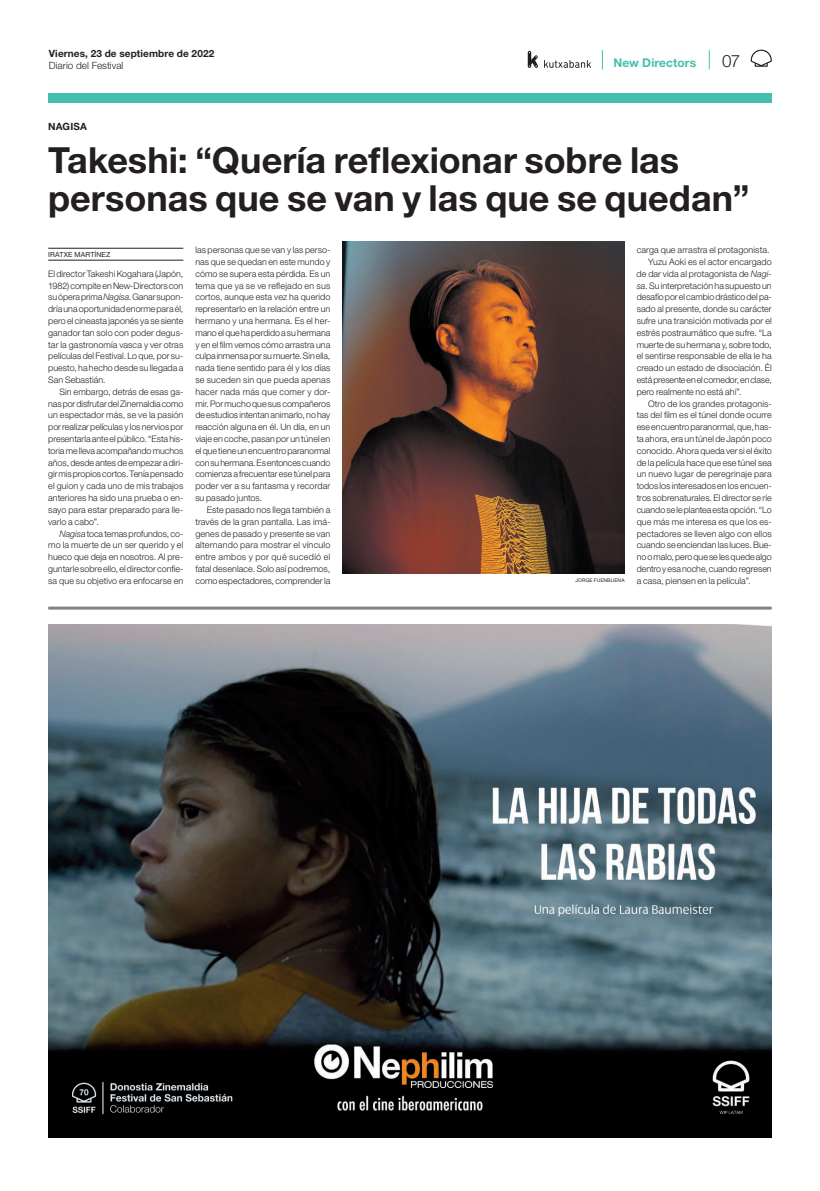
<style>
.page{position:relative;width:820px;height:1191px;background:#fff}
.page>*{position:absolute;margin:0;border:0;box-sizing:border-box;transform-origin:0 0}
.t1{font:700 36px/38px "Helvetica Neue LT Std";color:#231f20}
.t2{font:300 17px "Helvetica Neue LT Std";color:#231f20}
.t3{font:700 12px "Helvetica Neue LT Std";letter-spacing:.005em;color:#45bfad}
.t4{font:700 10px "Helvetica Neue LT Std";letter-spacing:.01em;color:#231f20}
.t5{font:300 10px "Helvetica Neue LT Std";letter-spacing:.005em;color:#231f20}
.t6{font:300 9px/11.8px "Helvetica Neue LT Std";letter-spacing:.005em;color:#231f20;text-align:justify}
.t7{font:7px "Helvetica Neue LT Std";letter-spacing:.02em;color:#231f20}
.t8{font:5px "Helvetica Neue LT Std";letter-spacing:.02em;color:#231f20}
.s1{font-style:italic}
</style>
<div class="page">
<hr style="left:48px;top:606px;width:723px;height:3px;background:#808285">
<img style="left:48px;top:624px;width:723px;height:513px">
<hr style="left:48px;top:248px;width:135px;height:1px;background:#231f20">
<hr style="left:48px;top:260px;width:135px;height:1px;background:#231f20">
<img style="left:342px;top:241px;width:282px;height:333px">
<svg style="left:527px;top:51px;width:10px;height:17px"></svg>
<svg style="left:544px;top:60px;width:46px;height:8px"></svg>
<div style="left:48px;top:93px;width:723px;height:10px;background:#45bfad"></div>
<svg style="left:750px;top:50px;width:21px;height:17px"></svg>
<svg style="left:601px;top:50px;width:1px;height:19px"></svg>
<svg style="left:708px;top:50px;width:1px;height:20px"></svg>
<p class="t4" style="left:49px;top:47px;width:167px">Viernes, 23 de septiembre de 2022</p>
<p class="t5" style="left:49px;top:59px;width:76px">Diario del Festival</p>
<h3 class="t3" style="left:613px;top:56px;width:84px">New Directors</h3>
<p class="t4" style="left:48px;top:120px;width:40px">NAGISA</p>
<h2 class="t2" style="left:721px;top:50px;width:20px">07</h2>
<h1 class="t1" style="left:48px;top:140px;width:702px">Takeshi: “Quería reflexionar sobre las personas que se van y las que se quedan”</h1>
<p class="t7" style="left:48px;top:250px;width:64px">IRATXE MARTÍNEZ</p>
<p class="t6" style="left:48px;top:267px;width:136px">El director Takeshi Kogahara (Japón, 1982) compite en New-Directors con su ópera prima <span class="s1">Nagisa</span>. Ganar supon&shy;dría una oportunidad enorme para él, pero el cineasta japonés ya se siente ganador tan solo con poder degus&shy;tar la gastronomía vasca y ver otras películas del Festival. Lo que, por su&shy;puesto, ha hecho desde su llegada a San Sebastián.</p>
<p class="t6" style="left:48px;top:385px;width:136px;text-indent:11px">Sin embargo, detrás de esas ga&shy;nas por disfrutar del Zinemaldia como un espectador más, se ve la pasión por realizar películas y los nervios por presentarla ante el público. “Esta his&shy;toria me lleva acompañando muchos años, desde antes de empezar a diri&shy;gir mis propios cortos. Tenía pensado el guion y cada uno de mis trabajos anteriores ha sido una prueba o en&shy;sayo para estar preparado para lle&shy;varlo a cabo”.</p>
<p class="t6" style="left:48px;top:527px;width:136px;text-indent:11px"><span class="s1">Nagisa</span> toca temas profundos, co&shy;mo la muerte de un ser querido y el hueco que deja en nosotros. Al pre&shy;guntarle sobre ello, el director confie&shy;sa que su objetivo era enfocarse en</p>
<p class="t6" style="left:195px;top:244px;width:136px">las personas que se van y las perso&shy;nas que se quedan en este mundo y cómo se supera esta pérdida. Es un tema que ya se ve reflejado en sus cortos, aunque esta vez ha querido representarlo en la relación entre un hermano y una hermana. Es el her&shy;mano el que ha perdido a su hermana y en el film vemos cómo arrastra una culpa inmensa por su muerte. Sin ella, nada tiene sentido para él y los días se suceden sin que pueda apenas hacer nada más que comer y dor&shy;mir. Por mucho que sus compañeros de estudios intentan animarlo, no hay reacción alguna en él. Un día, en un viaje en coche, pasan por un túnel en el que tiene un encuentro paranormal con su hermana. Es entonces cuando comienza a frecuentar ese túnel para poder ver a su fantasma y recordar su pasado juntos.</p>
<p class="t6" style="left:195px;top:503px;width:136px;text-indent:11px">Este pasado nos llega también a través de la gran pantalla. Las imá&shy;genes de pasado y presente se van alternando para mostrar el vínculo entre ambos y por qué sucedió el fatal desenlace. Solo así podremos, como espectadores, comprender la</p>
<p class="t8" style="left:575px;top:577px;width:51px">JORGE FUENBUENA</p>
<p class="t6" style="left:636px;top:244px;width:134px">carga que arrastra el protagonista.</p>
<p class="t6" style="left:647px;top:256px;width:125px">Yuzu Aoki es el actor encargado</p>
<p class="t6" style="left:636px;top:267px;width:136px">de dar vida al protagonista de <span class="s1">Nagi-</span></p>
<p class="t6" style="left:636px;top:279px;width:136px"><span class="s1">sa</span>. Su interpretación ha supuesto un</p>
<p class="t6" style="left:636px;top:291px;width:136px">desafío por el cambio drástico del pa-</p>
<p class="t6" style="left:636px;top:303px;width:136px">sado al presente, donde su carácter</p>
<p class="t6" style="left:636px;top:315px;width:136px">sufre una transición motivada por el</p>
<p class="t6" style="left:636px;top:326px;width:136px">estrés postraumático que sufre. “La</p>
<p class="t6" style="left:636px;top:338px;width:136px">muerte de su hermana y, sobre todo,</p>
<p class="t6" style="left:636px;top:350px;width:136px">el sentirse responsable de ella le ha</p>
<p class="t6" style="left:636px;top:362px;width:136px">creado un estado de disociación. Él</p>
<p class="t6" style="left:636px;top:374px;width:136px">está presente en el comedor, en clase,</p>
<p class="t6" style="left:636px;top:385px;width:106px">pero realmente no está ahí”.</p>
<p class="t6" style="left:647px;top:397px;width:125px">Otro de los grandes protagonis-</p>
<p class="t6" style="left:636px;top:409px;width:136px">tas del film es el túnel donde ocurre</p>
<p class="t6" style="left:636px;top:421px;width:136px">ese encuentro paranormal, que, has-</p>
<p class="t6" style="left:636px;top:433px;width:136px">ta ahora, era un túnel de Japón poco</p>
<p class="t6" style="left:636px;top:444px;width:136px">conocido. Ahora queda ver si el éxito</p>
<p class="t6" style="left:636px;top:456px;width:136px">de la película hace que ese túnel sea</p>
<p class="t6" style="left:636px;top:468px;width:136px">un nuevo lugar de peregrinaje para</p>
<p class="t6" style="left:636px;top:480px;width:136px">todos los interesados en los encuen-</p>
<p class="t6" style="left:636px;top:492px;width:136px">tros sobrenaturales. El director se ríe</p>
<p class="t6" style="left:636px;top:503px;width:136px">cuando se le plantea esta opción. “Lo</p>
<p class="t6" style="left:636px;top:515px;width:136px">que más me interesa es que los es-</p>
<p class="t6" style="left:636px;top:527px;width:136px">pectadores se lleven algo con ellos</p>
<p class="t6" style="left:636px;top:539px;width:136px">cuando se enciendan las luces. Bue-</p>
<p class="t6" style="left:636px;top:551px;width:137px">no o malo, pero que se les quede algo</p>
<p class="t6" style="left:636px;top:562px;width:136px">dentro y esa noche, cuando regresen</p>
<p class="t6" style="left:636px;top:574px;width:115px">a casa, piensen en la película”.</p>
</div>
